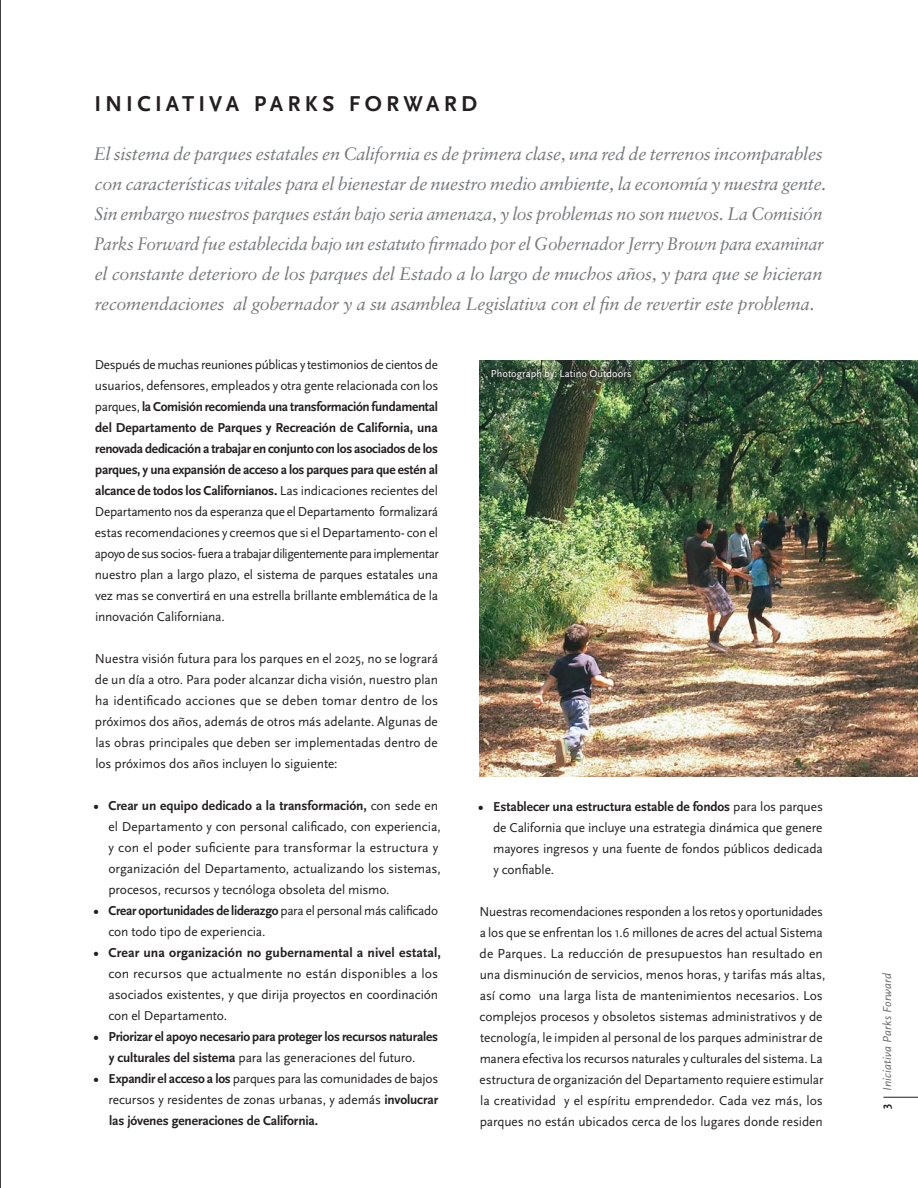
<style>
.page{position:relative;width:918px;height:1188px;background:#fff}
.page>*{position:absolute;margin:0;border:0;box-sizing:border-box;transform-origin:0 0}
.t1{font:700 22.5px "Scala Sans";letter-spacing:.185em;color:#231f20}
.t2{font:italic 18px "Sabon LT Std";letter-spacing:-.015em;color:#76787b}
.t3{font:italic 18px/30px "Sabon LT Std";letter-spacing:-.015em;color:#76787b;text-align:justify;scale:.96 1}
.Body_Copy{font:13.5px/21px "Scala Sans";letter-spacing:-.005em;color:#231f20;text-align:justify}
.t4{font:700 13.5px/21px "Scala Sans";letter-spacing:-.02em;color:#231f20;text-align:center}
.t5{font:italic 12px "Scala Sans";letter-spacing:.015em;color:#6b6b6e}
.t6{font:700 12px "Scala Sans";color:#231f20}
.Body_Copy-2{font:10.5px "Scala Sans";letter-spacing:.005em;color:#fff}
.s1{font-weight:700}
.s2{font-weight:400}
</style>
<div class="page">
<img style="left:479px;top:361px;width:439px;height:416px">
<img style="left:484px;top:362px;width:155px;height:26px">
<hr style="left:883px;top:1097px;width:35px;height:1px;background:#231f20">
<hr style="left:0;top:0;width:1px;height:1188px;background:#000">
<p class="t1" style="left:94px;top:92px;width:384px">INICIATIVA PARKS FORWARD</p>
<p class="t2" style="left:94px;top:143px;width:730px">El sistema de parques estatales en California es de primera clase, una red de terrenos incomparables</p>
<p class="t2" style="left:95px;top:173px;width:733px">con características vitales para el bienestar de nuestro medio ambiente, la economía y nuestra gente.</p>
<p class="t2" style="left:94px;top:203px;width:730px">Sin embargo nuestros parques están bajo seria amenaza, y los problemas no son nuevos. La Comisión</p>
<p class="t3" style="left:94px;top:228px;width:762px">Parks Forward fue establecida bajo un estatuto firmado por el Gobernador Jerry Brown para examinar el constante deterioro de los parques del Estado a lo largo de muchos años, y para que se hicieran recomendaciones al gobernador y a su asamblea Legislativa con el fin de revertir este problema.</p>
<p class="Body_Copy" style="left:95px;top:355px;width:345px">Después de muchas reuniones públicas y testimonios de cientos de usuarios, defensores, empleados y otra gente relacionada con los parques, <span class="s1">la Comisión recomienda una transformación fundamental</span></p>
<p class="Body_Copy" style="left:95px;top:418px;width:346px"><span class="s1">del Departamento de Parques y Recreación de California, una renovada dedicación a trabajar en conjunto con los asociados de los parques, y una expansión de acceso a los parques para que estén al alcance de todos los Californianos.</span> Las indicaciones recientes del Departamento nos da esperanza que el Departamento formalizará estas recomendaciones y creemos que si el Departamento- con el apoyo de sus socios- fuera a trabajar diligentemente para implementar nuestro plan a largo plazo, el sistema de parques estatales una vez mas se convertirá en una estrella brillante emblemática de la innovación Californiana.</p>
<p class="Body_Copy" style="left:95px;top:649px;width:345px">Nuestra visión futura para los parques en el 2025, no se logrará de un día a otro. Para poder alcanzar dicha visión, nuestro plan ha identificado acciones que se deben tomar dentro de los próximos dos años, además de otros más adelante. Algunas de las obras principales que deben ser implementadas dentro de los próximos dos años incluyen lo siguiente:</p>
<p class="Body_Copy" style="left:108px;top:796px;width:334px;text-align:left;text-indent:-14px"><span class="s1">• Crear un equipo dedicado a la transformación,</span> con sede en el Departamento y con personal calificado, con experiencia, y con el poder suficiente para transformar la estructura y organización del Departamento, actualizando los sistemas, procesos, recursos y tecnóloga obsoleta del mismo.</p>
<p class="Body_Copy" style="left:108px;top:901px;width:331px;text-indent:-14px"><span class="s1">• Crear oportunidades de liderazgo</span> para el personal más calificado con todo tipo de experiencia.</p>
<p class="Body_Copy" style="left:108px;top:943px;width:334px;text-align:left;text-indent:-14px"><span class="s1">• Crear una organización no gubernamental a nivel estatal, </span>con recursos que actualmente no están disponibles a los asociados existentes, y que dirija proyectos en coordinación con el Departamento.</p>
<p class="t4" style="left:94px;top:1027px;width:346px">• Priorizar el apoyo necesario para proteger los recursos naturales y culturales del sistema <span class="s2">para las generaciones del futuro.</span></p>
<p class="Body_Copy" style="left:108px;top:1069px;width:331px;text-indent:-15px"><span class="s1">• Expandir el acceso a los</span> parques para las comunidades de bajos recursos y residentes de zonas urbanas, y además <span class="s1">involucrar las jóvenes generaciones de California.</span></p>
<p class="Body_Copy-2" style="left:491px;top:368px;width:142px">Photograph by: Latino Outdoors</p>
<p class="Body_Copy" style="left:493px;top:797px;width:331px;text-indent:-14px"><span class="s1">• Establecer una estructura estable de fondos</span> para los parques de California que incluye una estrategia dinámica que genere mayores ingresos y una fuente de fondos públicos dedicada y confiable.</p>
<p class="Body_Copy" style="left:480px;top:902px;width:348px;text-align:left">Nuestras recomendaciones responden a los retos y oportunidades a los que se enfrentan los 1.6 millones de acres del actual Sistema de Parques. La reducción de presupuestos han resultado en una disminución de servicios, menos horas, y tarifas más altas, así como una larga lista de mantenimientos necesarios. Los complejos procesos y obsoletos sistemas administrativos y de tecnología, le impiden al personal de los parques administrar de manera efectiva los recursos naturales y culturales del sistema. La estructura de organización del Departamento requiere estimular la creatividad y el espíritu emprendedor. Cada vez más, los parques no están ubicados cerca de los lugares donde residen</p>
<p class="t5" style="left:881px;top:1091px;width:120px;rotate:-90deg">Iniciativa Parks Forward</p>
<p class="t6" style="left:879px;top:1109px;width:7px;rotate:-90deg">3</p>
</div>
